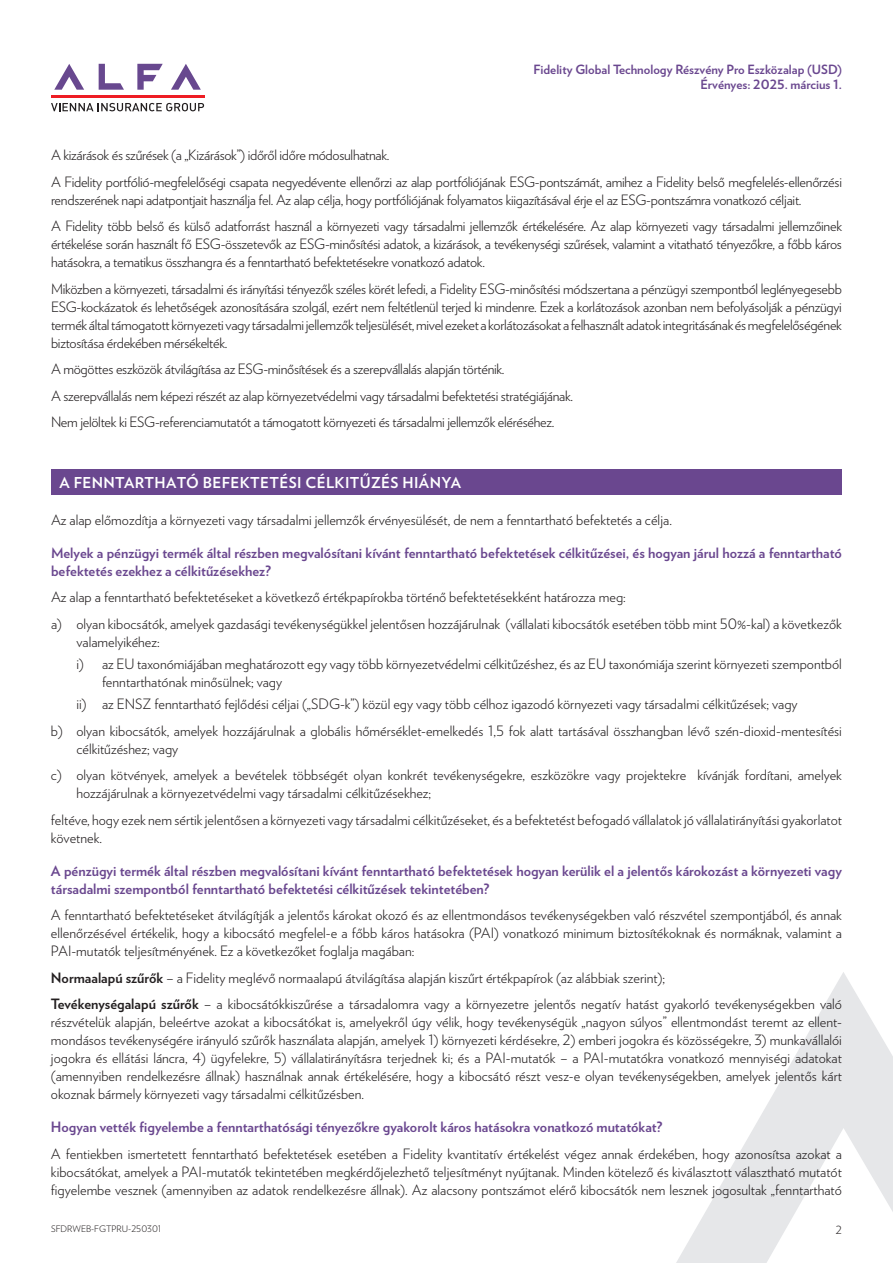
<style>
.page{position:relative;width:893px;height:1263px;background:#fff}
.page>*{position:absolute;margin:0;border:0;box-sizing:border-box;transform-origin:0 0}
.t1{font:700 15px "Verlag";letter-spacing:.025em;color:#fff}
.t2{font:300 14.25px/18px "Verlag";color:#231f20}
.t3{font:300 14.25px/26.5px "Verlag";letter-spacing:-.02em;color:#231f20}
.t4{font:700 14.25px/18px "Verlag";color:#6a478f}
.t5{font:700 12.75px/15px "Verlag";color:#6a478f;text-align:right}
.t6{font:300 11.25px "Verlag";color:#231f20}
.t7{font:300 9px "Verlag";color:#231f20}
.s1{font-weight:700}
</style>
<div class="page">
<svg style="left:171px;top:64px;width:30px;height:26px"></svg>
<svg style="left:137px;top:64px;width:26px;height:26px"></svg>
<svg style="left:99px;top:64px;width:25px;height:26px"></svg>
<svg style="left:54px;top:64px;width:30px;height:26px"></svg>
<hr style="left:51px;top:95px;width:153px;height:3px;background:#ee1d23">
<svg style="left:51px;top:103px;width:153px;height:8px"></svg>
<svg style="left:676px;top:972px;width:217px;height:291px"></svg>
<div style="left:51px;top:469px;width:791px;height:26px;background:#6a478f"></div>
<p class="t5" style="left:534px;top:61px;width:310px">Fidelity Global Technology Részvény Pro Eszközalap (USD)<br>Érvényes: 2025. március 1.</p>
<p class="t3" style="left:51px;top:141px;width:792px">A kizárások és szűrések (a „Kizárások”) időről időre módosulhatnak.<br>A Fidelity portfólió-megfelelőségi csapata negyedévente ellenőrzi az alap portfóliójának ESG-pontszámát, amihez a Fidelity belső megfelelés-ellenőrzési</p>
<p class="t3" style="left:51px;top:186px;width:792px">rendszerének napi adatpontjait használja fel. Az alap célja, hogy portfóliójának folyamatos kiigazításával érje el az ESG-pontszámra vonatkozó céljait.<br>A Fidelity több belső és külső adatforrást használ a környezeti vagy társadalmi jellemzők értékelésére. Az alap környezeti vagy társadalmi jellemzőinek</p>
<p class="t3" style="left:51px;top:234px;width:792px;line-height:18px">értékelése során használt fő ESG-összetevők az ESG-minősítési adatok, a kizárások, a tevékenységi szűrések, valamint a vitatható tényezőkre, a főbb káros hatásokra, a tematikus összhangra és a fenntartható befektetésekre vonatkozó adatok.</p>
<p class="t2" style="left:51px;top:279px;width:792px;text-align:justify">Miközben a környezeti, társadalmi és irányítási tényezők széles körét lefedi, a Fidelity ESG-minősítési módszertana a pénzügyi szempontból leglényegesebb ESG-kockázatok és lehetőségek azonosítására szolgál, ezért nem feltétlenül terjed ki mindenre. Ezek a korlátozások azonban nem befolyásolják a pénzügyi termék által támogatott környezeti vagy társadalmi jellemzők teljesülését, mivel ezeket a korlátozásokat a felhasznált adatok integritásának és megfelelőségének biztosítása érdekében mérsékelték.</p>
<p class="t3" style="left:51px;top:355px;width:524px">A mögöttes eszközök átvilágítása az ESG-minősítések és a szerepvállalás alapján történik.<br>A szerepvállalás nem képezi részét az alap környezetvédelmi vagy társadalmi befektetési stratégiájának.<br>Nem jelöltek ki ESG-referenciamutatót a támogatott környezeti és társadalmi jellemzők eléréséhez.</p>
<p class="t1" style="left:60px;top:471px;width:403px">A FENNTARTHATÓ BEFEKTETÉSI CÉLKITŰZÉS HIÁNYA</p>
<p class="t2" style="left:51px;top:510px;width:622px">Az alap előmozdítja a környezeti vagy társadalmi jellemzők érvényesülését, de nem a fenntartható befektetés a célja.</p>
<p class="t4" style="left:51px;top:543px;width:792px">Melyek a pénzügyi termék által részben megvalósítani kívánt fenntartható befektetések célkitűzései, és hogyan járul hozzá a fenntartható befektetés ezekhez a célkitűzésekhez?</p>
<p class="t2" style="left:51px;top:583px;width:792px;line-height:26.5px">Az alap a fenntartható befektetéseket a következő értékpapírokba történő befektetésekként határozza meg:<br>a) olyan kibocsátók, amelyek gazdasági tevékenységükkel jelentősen hozzájárulnak (vállalati kibocsátók esetében több mint 50%-kal) a következők</p>
<p class="t2" style="left:77px;top:630px;width:767px;line-height:22.2px">valamelyikéhez:<br>i) az EU taxonómiájában meghatározott egy vagy több környezetvédelmi célkitűzéshez, és az EU taxonómiája szerint környezeti szempontból</p>
<p class="t2" style="left:77px;top:670px;width:723px;line-height:22.2px;text-indent:26px">fenntarthatónak minősülnek; vagy<br>ii) az ENSZ fenntartható fejlődési céljai („SDG-k”) közül egy vagy több célhoz igazodó környezeti vagy társadalmi célkitűzések; vagy</p>
<p class="t2" style="left:77px;top:721px;width:767px;text-indent:-26px">b) olyan kibocsátók, amelyek hozzájárulnak a globális hőmérséklet-emelkedés 1,5 fok alatt tartásával összhangban lévő szén-dioxid-mentesítési célkitűzéshez; vagy</p>
<p class="t2" style="left:77px;top:765px;width:767px;text-indent:-26px">c) olyan kötvények, amelyek a bevételek többségét olyan konkrét tevékenységekre, eszközökre vagy projektekre kívánják fordítani, amelyek hozzájárulnak a környezetvédelmi vagy társadalmi célkitűzésekhez;</p>
<p class="t2" style="left:51px;top:810px;width:792px">feltéve, hogy ezek nem sértik jelentősen a környezeti vagy társadalmi célkitűzéseket, és a befektetést befogadó vállalatok jó vállalatirányítási gyakorlatot követnek.</p>
<p class="t4" style="left:51px;top:861px;width:792px">A pénzügyi termék által részben megvalósítani kívánt fenntartható befektetések hogyan kerülik el a jelentős károkozást a környezeti vagy társadalmi szempontból fenntartható befektetési célkitűzések tekintetében?</p>
<p class="t2" style="left:51px;top:905px;width:792px;text-align:justify">A fenntartható befektetéseket átvilágítják a jelentős károkat okozó és az ellentmondásos tevékenységekben való részvétel szempontjából, és annak ellenőrzésével értékelik, hogy a kibocsátó megfelel-e a főbb káros hatásokra (PAI) vonatkozó minimum biztosítékoknak és normáknak, valamint a PAI-mutatók teljesítményének. Ez a következőket foglalja magában:</p>
<p class="t2" style="left:51px;top:964px;width:792px;line-height:26.5px"><span class="s1">Normaalapú szűrők</span> – a Fidelity meglévő normaalapú átvilágítása alapján kiszűrt értékpapírok (az alábbiak szerint);<br><span class="s1">Tevékenységalapú szűrők</span> – a kibocsátókkiszűrése a társadalomra vagy a környezetre jelentős negatív hatást gyakorló tevékenységekben való</p>
<p class="t2" style="left:51px;top:1012px;width:792px;text-align:justify">részvételük alapján, beleértve azokat a kibocsátókat is, amelyekről úgy vélik, hogy tevékenységük „nagyon súlyos” ellentmondást teremt az ellent&shy;mondásos tevékenységére irányuló szűrők használata alapján, amelyek 1) környezeti kérdésekre, 2) emberi jogokra és közösségekre, 3) munkavállalói jogokra és ellátási láncra, 4) ügyfelekre, 5) vállalatirányításra terjednek ki; és a PAI-mutatók – a PAI-mutatókra vonatkozó mennyiségi adatokat (amennyiben rendelkezésre állnak) használnak annak értékelésére, hogy a kibocsátó részt vesz-e olyan tevékenységekben, amelyek jelentős kárt okoznak bármely környezeti vagy társadalmi célkitűzésben.</p>
<p class="t4" style="left:51px;top:1117px;width:613px">Hogyan vették figyelembe a fenntarthatósági tényezőkre gyakorolt káros hatásokra vonatkozó mutatókat?</p>
<p class="t2" style="left:51px;top:1144px;width:792px;text-align:justify">A fentiekben ismertetett fenntartható befektetések esetében a Fidelity kvantitatív értékelést végez annak érdekében, hogy azonosítsa azokat a kibocsátókat, amelyek a PAI-mutatók tekintetében megkérdőjelezhető teljesítményt nyújtanak. Minden kötelező és kiválasztott választható mutatót figyelembe vesznek (amennyiben az adatok rendelkezésre állnak). Az alacsony pontszámot elérő kibocsátók nem lesznek jogosultak „fenntartható</p>
<p class="t7" style="left:51px;top:1222px;width:112px">SFDRWEB-FGTPRU-250301</p>
<p class="t6" style="left:836px;top:1221px;width:8px">2</p>
</div>
